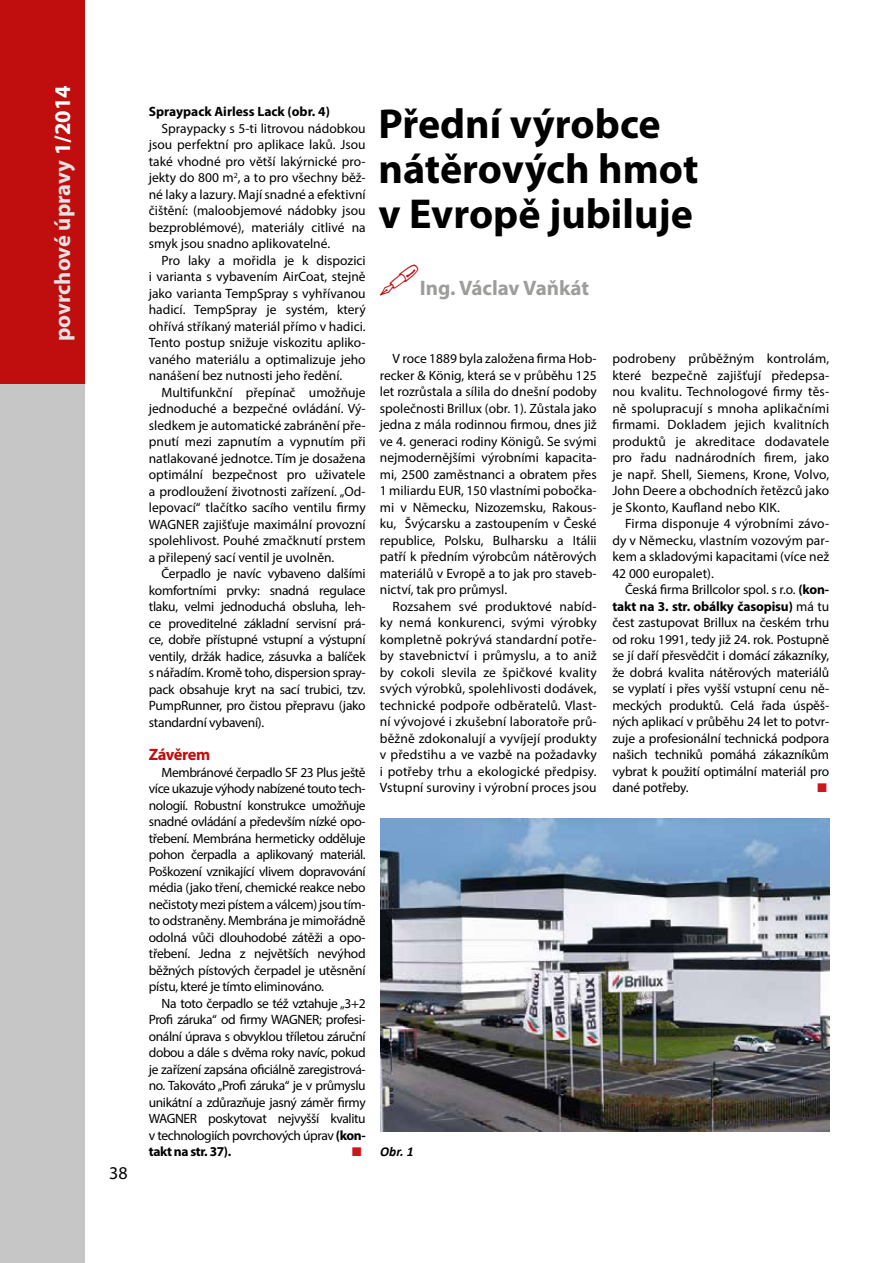
<style>
.page{position:relative;width:893px;height:1263px;background:#fff}
.page>*{position:absolute;margin:0;border:0;box-sizing:border-box;transform-origin:0 0}
.t1{font:700 42px/45px "Myriad Pro";color:#000}
.t2{font:700 22.5px "Myriad Pro";color:#e3e3e3}
.t3{font:700 21px "Myriad Pro";color:#9d9d9c}
.t4{font:18px "Myriad Pro";color:#000}
.t5{font:700 16.5px "Myriad Pro";letter-spacing:-.035em;color:#c00d0e}
.t6{font:13.5px/16.5px "Myriad Pro";color:#000;text-align:justify}
.t7{font:700 13.5px "Myriad Pro";color:#000}
.t8{font:italic 700 13.5px "Calibri";color:#000}
.s1{color:#fff}
.s2{font-weight:700}
</style>
<div class="page">
<div style="left:0;top:383px;width:85px;height:880px;background:#c6c6c6"></div>
<div style="left:0;top:0;width:85px;height:383px;background:#c00d0e"></div>
<img style="left:380px;top:819px;width:449px;height:312px">
<h2 class="t2" style="left:48px;top:341px;width:257px;rotate:-90deg">povrchové úpravy <span class="s1">1/2014</span></h2>
<h3 class="t4" style="left:109px;top:1161px;width:20px">38</h3>
<p class="t7" style="left:149px;top:103px;width:183px">Spraypack Airless Lack (obr. 4)</p>
<p class="t6" style="left:149px;top:120px;width:218px;text-indent:13px">Spraypacky s 5-ti litrovou nádobkou jsou perfektní pro aplikace laků. Jsou také vhodné pro větší lakýrnické pro&shy;jekty do 800 m<sup>2</sup>, a to pro všechny běž&shy;né laky a lazury. Mají snadné a efektivní čištění: (maloobjemové nádobky jsou bezproblémové), materiály citlivé na smyk jsou snadno aplikovatelné.</p>
<p class="t6" style="left:149px;top:252px;width:218px;text-indent:13px">Pro laky a mořidla je k dispozici i varianta s vybavením AirCoat, stejně jako varianta TempSpray s vyhřívanou hadicí. TempSpray je systém, který ohřívá stříkaný materiál přímo v hadici.<br>Tento postup snižuje viskozitu apliko&shy;vaného materiálu a optimalizuje jeho nanášení bez nutnosti jeho ředění.</p>
<p class="t6" style="left:149px;top:384px;width:218px;text-indent:13px">Multifunkční přepínač umožňuje jednoduché a bezpečné ovládání. Vý&shy;sledkem je automatické zabránění pře&shy;pnutí mezi zapnutím a vypnutím při natlakované jednotce. Tím je dosažena optimální bezpečnost pro uživatele a prodloužení životnosti zařízení. „Od&shy;lepovací“ tlačítko sacího ventilu firmy WAGNER zajišťuje maximální provozní spolehlivost. Pouhé zmačknutí prstem a přilepený sací ventil je uvolněn.</p>
<p class="t6" style="left:149px;top:565px;width:218px;text-indent:13px">Čerpadlo je navíc vybaveno dalšími komfortními prvky: snadná regulace tlaku, velmi jednoduchá obsluha, leh&shy;ce proveditelné základní servisní prá&shy;ce, dobře přístupné vstupní a výstupní ventily, držák hadice, zásuvka a balíček s nářadím. Kromě toho, dispersion spray&shy;pack obsahuje kryt na sací trubici, tzv.<br>PumpRunner, pro čistou přepravu (jako standardní vybavení).</p>
<p class="t5" style="left:149px;top:744px;width:63px">Závěrem</p>
<p class="t6" style="left:149px;top:763px;width:218px;text-indent:13px">Membránové čerpadlo SF 23 Plus ještě více ukazuje výhody nabízené touto tech&shy;nologií. Robustní konstrukce umožňuje snadné ovládání a především nízké opo&shy;třebení. Membrána hermeticky odděluje pohon čerpadla a aplikovaný materiál.<br>Poškození vznikající vlivem dopravování média (jako tření, chemické reakce nebo nečistoty mezi pístem a válcem) jsou tím&shy;to odstraněny. Membrána je mimořádně odolná vůči dlouhodobé zátěži a opo&shy;třebení. Jedna z největších nevýhod běžných pístových čerpadel je utěsnění pístu, které je tímto eliminováno.</p>
<p class="t6" style="left:149px;top:994px;width:218px;text-indent:13px">Na toto čerpadlo se též vztahuje „3+2<br>Profi záruka“ od firmy WAGNER; profesi&shy;onální úprava s obvyklou tříletou záruční dobou a dále s dvěma roky navíc, pokud je zařízení zapsána oficiálně zaregistrová&shy;no. Takováto „Profi záruka“ je v průmyslu unikátní a zdůrazňuje jasný záměr firmy WAGNER poskytovat nejvyšší kvalitu v technologiích povrchových úprav <span class="s2">(kon&shy;takt na str. 37).</span></p>
<h1 class="t1" style="left:378px;top:100px;width:322px">Přední výrobce nátěrových hmot v Evropě jubiluje</h1>
<h3 class="t3" style="left:420px;top:275px;width:171px">Ing. Václav Vaňkát</h3>
<p class="t6" style="left:380px;top:350px;width:218px;text-indent:13px">V roce 1889 byla založena firma Hob&shy;recker &amp; König, která se v průběhu 125 let rozrůstala a sílila do dnešní podoby společnosti Brillux (obr. 1). Zůstala jako jedna z mála rodinnou firmou, dnes již ve 4. generaci rodiny Königů. Se svými nejmodernějšími výrobními kapacita&shy;mi, 2500 zaměstnanci a obratem přes 1 miliardu EUR, 150 vlastními pobočka&shy;mi v Německu, Nizozemsku, Rakous&shy;ku, Švýcarsku a zastoupením v České republice, Polsku, Bulharsku a Itálii patří k předním výrobcům nátěrových materiálů v Evropě a to jak pro staveb&shy;nictví, tak pro průmysl.</p>
<p class="t6" style="left:380px;top:598px;width:218px;text-indent:13px">Rozsahem své produktové nabíd&shy;ky nemá konkurenci, svými výrobky kompletně pokrývá standardní potře&shy;by stavebnictví i průmyslu, a to aniž by cokoli slevila ze špičkové kvality svých výrobků, spolehlivosti dodávek, technické podpoře odběratelů. Vlast&shy;ní vývojové i zkušební laboratoře prů&shy;běžně zdokonalují a vyvíjejí produkty v předstihu a ve vazbě na požadavky i potřeby trhu a ekologické předpisy.<br>Vstupní suroviny i výrobní proces jsou</p>
<p class="t6" style="left:612px;top:350px;width:218px">podrobeny průběžným kontrolám, které bezpečně zajišťují předepsa&shy;nou kvalitu. Technologové firmy těs&shy;ně spolupracují s mnoha aplikačními firmami. Dokladem jejich kvalitních produktů je akreditace dodavatele pro řadu nadnárodních firem, jako je např. Shell, Siemens, Krone, Volvo, John Deere a obchodních řetězců jako je Skonto, Kaufland nebo KIK.</p>
<p class="t6" style="left:612px;top:515px;width:218px;text-indent:13px">Firma disponuje 4 výrobními závo&shy;dy v Německu, vlastním vozovým par&shy;kem a skladovými kapacitami (více než 42 000 europalet).</p>
<p class="t6" style="left:612px;top:581px;width:218px;text-indent:13px">Česká firma Brillcolor spol. s r.o. <span class="s2">(kon&shy;takt na 3. str. obálky časopisu)</span> má tu čest zastupovat Brillux na českém trhu od roku 1991, tedy již 24. rok. Postupně se jí daří přesvědčit i domácí zákazníky, že dobrá kvalita nátěrových materiálů se vyplatí i přes vyšší vstupní cenu ně&shy;meckých produktů. Celá řada úspěš&shy;ných aplikací v průběhu 24 let to potvr&shy;zuje a profesionální technická podpora našich techniků pomáhá zákazníkům vybrat k použití optimální materiál pro dané potřeby.</p>
<p class="t8" style="left:380px;top:1143px;width:35px">Obr. 1</p>
</div>
